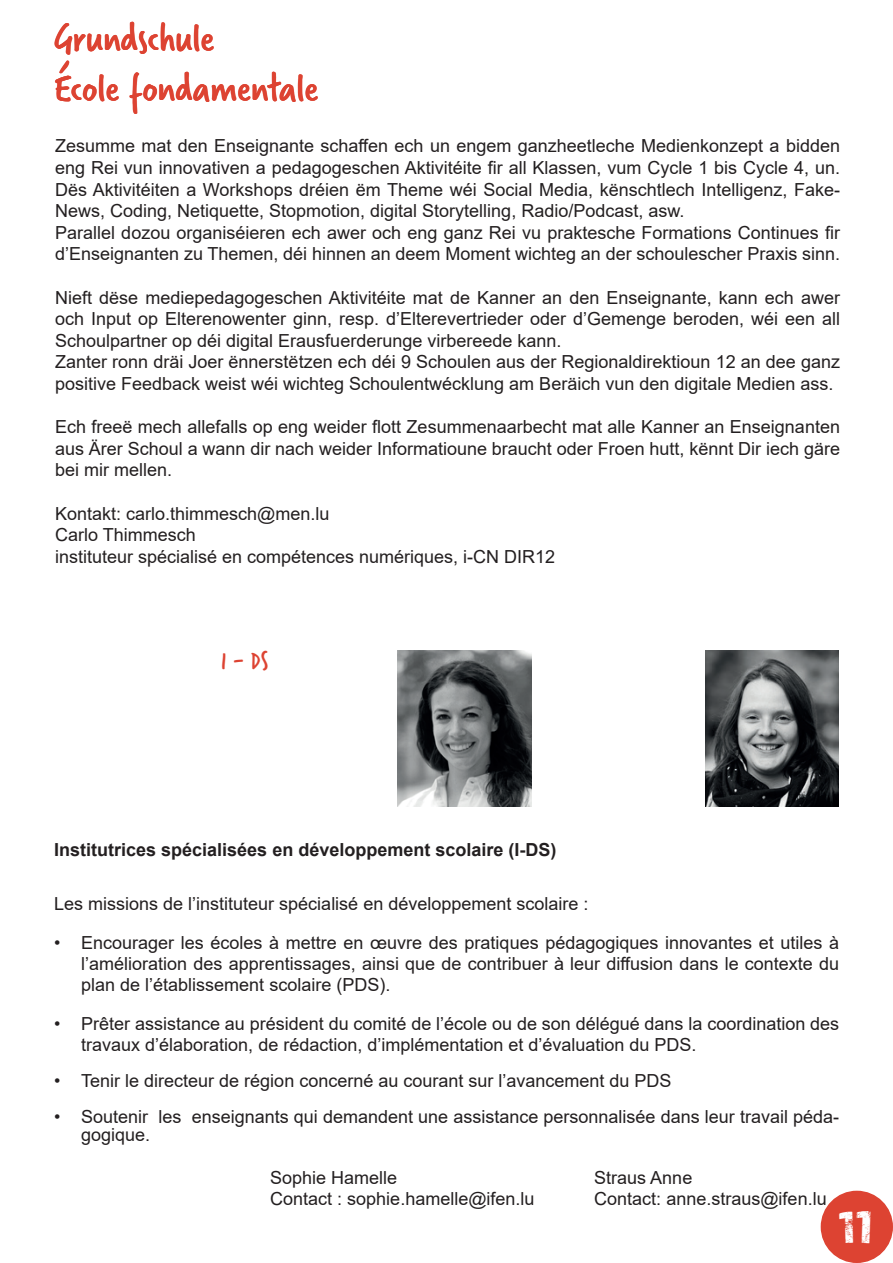
<style>
.page{position:relative;width:893px;height:1263px;background:#fff}
.page>*{position:absolute;margin:0;border:0;box-sizing:border-box;transform-origin:0 0}
.t1{font:48px "Almaq Rough";color:#fff}
.t2{font:42px/50.4px "Verveine";color:#dd4332}
.t3{font:27px "Verveine";color:#dd4332}
.t4{font:18px/21.6px "Arial";color:#231f20}
.t5{font:700 18px "Arial";color:#231f20}
</style>
<div class="page">
<div style="left:821px;top:1191px;width:71px;height:71px;background:#dd4332;border-radius:50%"></div>
<div style="left:821px;top:1191px;width:72px;height:72px;border:2px solid #dd4332;border-radius:50%"></div>
<img style="left:397px;top:650px;width:135px;height:157px">
<img style="left:706px;top:651px;width:133px;height:156px">
<h2 class="t2" style="left:54px;top:13px;width:266px">Grundschule<br>École fondamentale</h2>
<p class="t4" style="left:55px;top:135px;width:786px">Zesumme mat den Enseignante schaffen ech un engem ganzheetleche Medienkonzept a bidden eng Rei vun innovativen a pedagogeschen Aktivitéite fir all Klassen, vum Cycle 1 bis Cycle 4, un.<br>Dës Aktivitéiten a Workshops dréien ëm Theme wéi Social Media, kënschtlech Intelligenz, Fake-News, Coding, Netiquette, Stopmotion, digital Storytelling, Radio/Podcast, asw.<br>Parallel dozou organiséieren ech awer och eng ganz Rei vu praktesche Formations Continues fir d’Enseignanten zu Themen, déi hinnen an deem Moment wichteg an der schoulescher Praxis sinn.</p>
<p class="t4" style="left:55px;top:286px;width:786px">Nieft dëse mediepedagogeschen Aktivitéite mat de Kanner an den Enseignante, kann ech awer och Input op Elterenowenter ginn, resp. d’Elterevertrieder oder d’Gemenge beroden, wéi een all Schoulpartner op déi digital Erausfuerderunge virbereede kann.<br>Zanter ronn dräi Joer ënnerstëtzen ech déi 9 Schoulen aus der Regionaldirektioun 12 an dee ganz positive Feedback weist wéi wichteg Schoulentwécklung am Beräich vun den digitale Medien ass.</p>
<p class="t4" style="left:55px;top:416px;width:786px;text-align:justify">Ech freeë mech allefalls op eng weider flott Zesummenaarbecht mat alle Kanner an Enseignanten aus Ärer Schoul a wann dir nach weider Informatioune braucht oder Froen hutt, kënnt Dir iech gäre bei mir mellen.</p>
<p class="t4" style="left:55px;top:502px;width:502px">Kontakt: carlo.thimmesch@men.lu<br>Carlo Thimmesch<br>instituteur spécialisé en compétences numériques, i-CN DIR12</p>
<h3 class="t3" style="left:221px;top:642px;width:49px">I - DS</h3>
<p class="t5" style="left:54px;top:837px;width:504px">Institutrices spécialisées en développement scolaire (I-DS)</p>
<p class="t4" style="left:54px;top:893px;width:536px">Les missions de l’instituteur spécialisé en développement scolaire :</p>
<p class="t4" style="left:81px;top:932px;width:759px;line-height:21px;text-align:justify;text-indent:-27px">• Encourager les écoles à mettre en œuvre des pratiques pédagogiques innovantes et utiles à l’amélioration des apprentissages, ainsi que de contribuer à leur diffusion dans le contexte du plan de l’établissement scolaire (PDS).</p>
<p class="t4" style="left:81px;top:1013px;width:759px;line-height:21px;text-indent:-27px">• Prêter assistance au président du comité de l’école ou de son délégué dans la coordination des travaux d’élaboration, de rédaction, d’implémentation et d’évaluation du PDS.</p>
<p class="t4" style="left:54px;top:1070px;width:619px">• Tenir le directeur de région concerné au courant sur l’avancement du PDS</p>
<p class="t4" style="left:81px;top:1108px;width:759px;line-height:18px;text-indent:-27px">• Soutenir les enseignants qui demandent une assistance personnalisée dans leur travail péda&shy;gogique.</p>
<p class="t4" style="left:270px;top:1167px;width:129px">Sophie Hamelle</p>
<p class="t4" style="left:594px;top:1167px;width:100px">Straus Anne</p>
<p class="t4" style="left:270px;top:1188px;width:266px">Contact : sophie.hamelle@ifen.lu</p>
<p class="t4" style="left:594px;top:1188px;width:234px">Contact: anne.straus@ifen.lu</p>
<h1 class="t1" style="left:839px;top:1198px;width:36px">11</h1>
</div>
